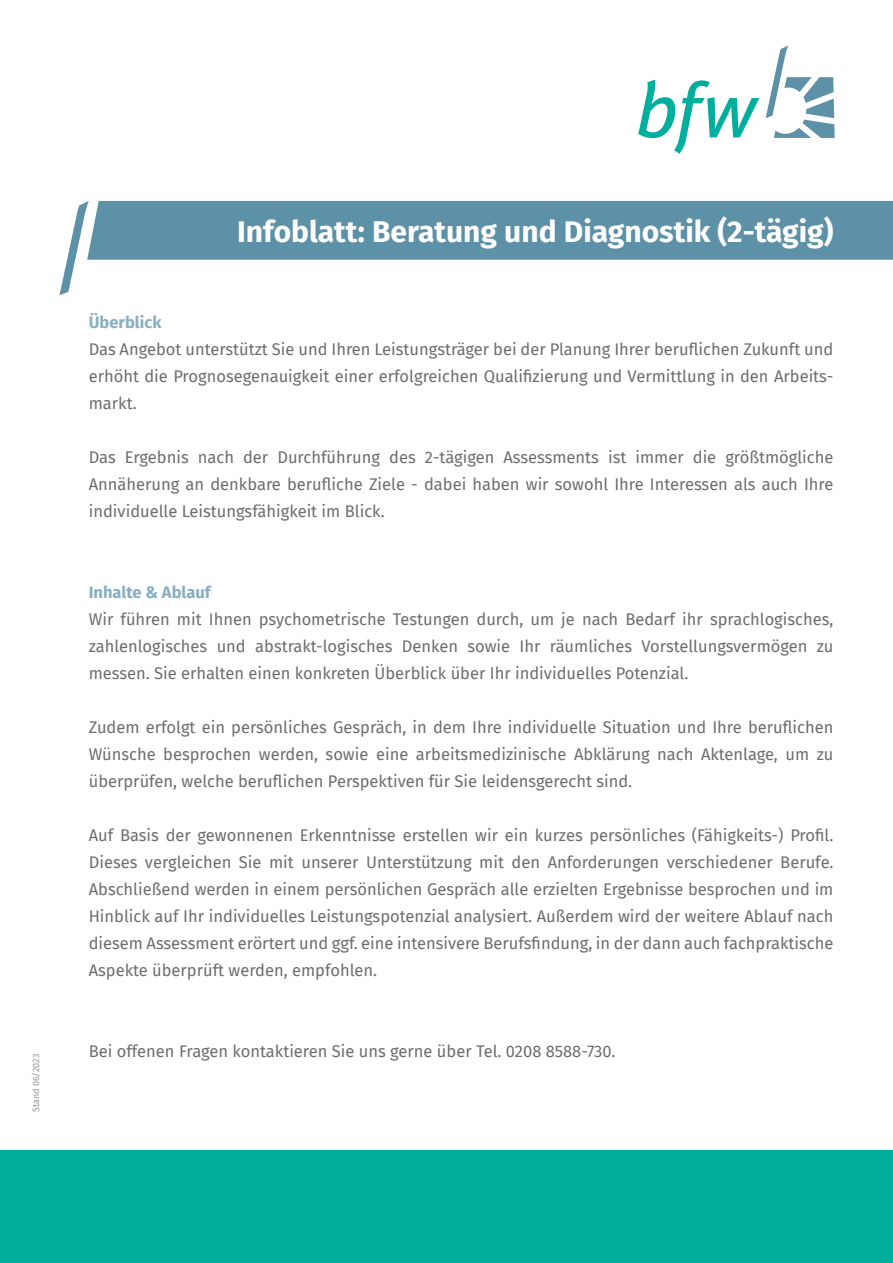
<style>
.page{position:relative;width:893px;height:1263px;background:#fff}
.page>*{position:absolute;margin:0;border:0;box-sizing:border-box;transform-origin:0 0}
.t1{font:700 30px "Fira Sans";color:#fff}
.t2{font:16.5px/27px "Fira Sans";color:#6c6d70;text-align:justify}
.t3{font:700 16.5px "Fira Sans";color:#87aec1}
.t4{font:9px "Fira Sans";color:#95979a}
</style>
<div class="page">
<svg style="left:638px;top:45px;width:197px;height:109px"></svg>
<div style="left:0;top:1150px;width:893px;height:113px;background:#00ae9d"></div>
<div style="left:89px;top:201px;width:804px;height:59px;background:#5d91a7"></div>
<svg style="left:60px;top:201px;width:29px;height:94px"></svg>
<p class="t4" style="left:29px;top:1112px;width:60px;rotate:-90deg">Stand 06/2023</p>
<h1 class="t1" style="left:237px;top:206px;width:598px">Infoblatt: Beratung und Diagnostik (2-tägig)</h1>
<p class="t3" style="left:89px;top:308px;width:74px">Überblick</p>
<p class="t2" style="left:89px;top:335px;width:746px">Das Angebot unterstützt Sie und Ihren Leistungsträger bei der Planung Ihrer beruflichen Zukunft und erhöht die Prognosegenauigkeit einer erfolgreichen Qualifizierung und Vermittlung in den Arbeits&shy;markt.</p>
<p class="t2" style="left:89px;top:443px;width:746px">Das Ergebnis nach der Durchführung des 2-tägigen Assessments ist immer die größtmögliche Annäherung an denkbare berufliche Ziele - dabei haben wir sowohl Ihre Interessen als auch Ihre individuelle Leistungsfähigkeit im Blick.</p>
<p class="t3" style="left:89px;top:578px;width:123px">Inhalte &amp; Ablauf</p>
<p class="t2" style="left:89px;top:605px;width:746px">Wir führen mit Ihnen psychometrische Testungen durch, um je nach Bedarf ihr sprachlogisches, zahlenlogisches und abstrakt-logisches Denken sowie Ihr räumliches Vorstellungsvermögen zu messen. Sie erhalten einen konkreten Überblick über Ihr individuelles Potenzial.</p>
<p class="t2" style="left:89px;top:713px;width:746px">Zudem erfolgt ein persönliches Gespräch, in dem Ihre individuelle Situation und Ihre beruflichen Wünsche besprochen werden, sowie eine arbeitsmedizinische Abklärung nach Aktenlage, um zu überprüfen, welche beruflichen Perspektiven für Sie leidensgerecht sind.</p>
<p class="t2" style="left:89px;top:821px;width:746px">Auf Basis der gewonnenen Erkenntnisse erstellen wir ein kurzes persönliches (Fähigkeits-) Profil.<br>Dieses vergleichen Sie mit unserer Unterstützung mit den Anforderungen verschiedener Berufe.<br>Abschließend werden in einem persönlichen Gespräch alle erzielten Ergebnisse besprochen und im Hinblick auf Ihr individuelles Leistungspotenzial analysiert. Außerdem wird der weitere Ablauf nach diesem Assessment erörtert und ggf. eine intensivere Berufsfindung, in der dann auch fachpraktische Aspekte überprüft werden, empfohlen.</p>
<p class="t2" style="left:89px;top:1037px;width:528px">Bei offenen Fragen kontaktieren Sie uns gerne über Tel. 0208 8588-730.</p>
</div>
